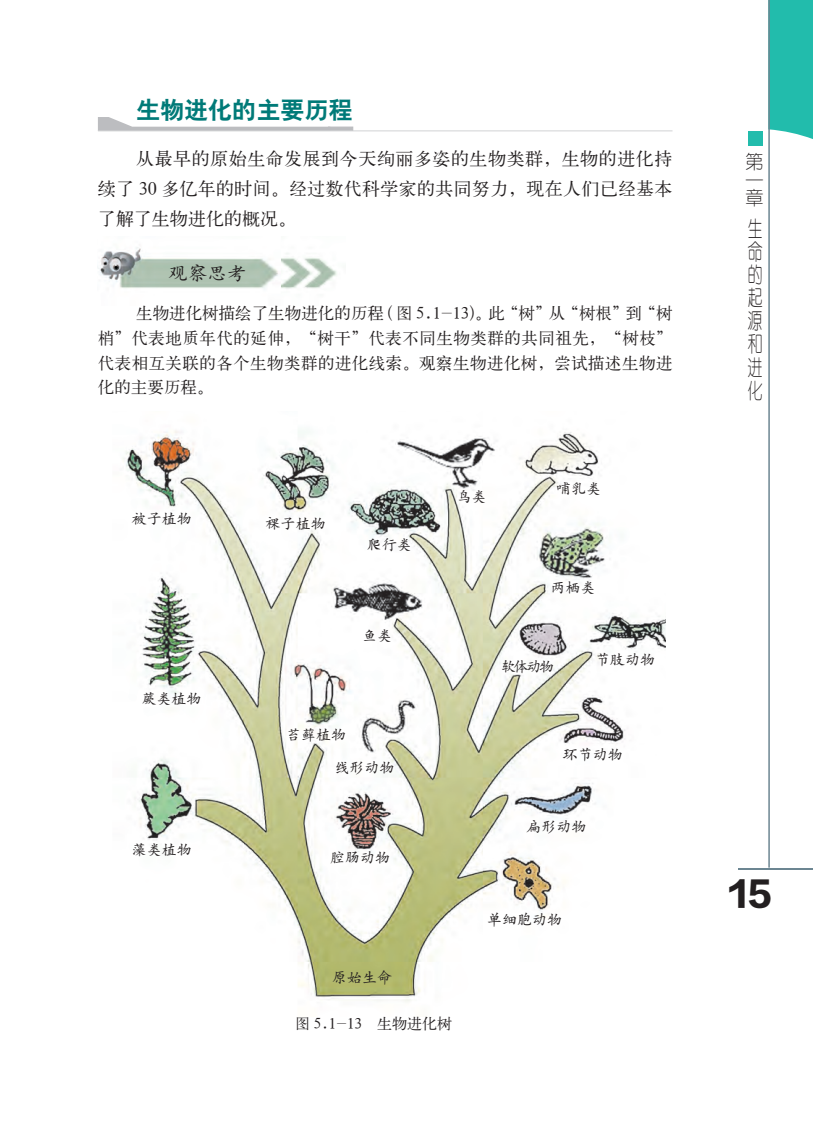
<style>
.page{position:relative;width:813px;height:1132px;background:#fff}
.page>*{position:absolute;margin:0;border:0;box-sizing:border-box;transform-origin:0 0}
.t1{font:33px "FZLTTHJW GB1 0";color:#231f20}
.t2{font:24px "H Yb 2 gj";color:#007a78}
.t3{font:21px/23.1px "FZY1 JW GB1 0";color:#231f20;text-align:justify;scale:.7 1}
.t4{font:19.5px "H Yc 1 gj";color:#231f20}
.t5{font:18px/30px "H Ya 1 gj";letter-spacing:.015em;color:#231f20;text-align:justify}
.t6{font:18px/18px "FZY1 JW GB1 0";color:#231f20;text-align:justify}
.t7{font:16.5px/24.8px "H Ya 1 gj";letter-spacing:.025em;color:#231f20;text-align:justify}
.t8{font:15px "H Yc 1 gj";color:#231f20}
.t9{font:15px "H Ya 1 gj";color:#231f20}
</style>
<div class="page">
<div style="left:769px;top:0;width:43px;height:139px;background:#22bcac"></div>
<hr style="left:767px;top:0;width:2px;height:867px;background:#6c8692">
<div style="left:747px;top:131px;width:15px;height:14px;background:#22bcac"></div>
<hr style="left:738px;top:867px;width:74px;height:2px;background:#6c8692">
<img style="left:123px;top:430px;width:542px;height:572px">
<hr style="left:328px;top:127px;width:25px;height:4px;background:#bcbdc0">
<svg style="left:98px;top:117px;width:232px;height:13px"></svg>
<hr style="left:98px;top:130px;width:574px;height:1px;background:#d1d2d4">
<img style="left:98px;top:247px;width:239px;height:42px">
<h2 class="t2" style="left:136px;top:98px;width:218px">生物进化的主要历程</h2>
<p class="t5" style="left:98px;top:144px;width:576px;text-indent:38px">从最早的原始生命发展到今天绚丽多姿的生物类群，生物的进化持续了 30 多亿年的时间。经过数代科学家的共同努力，现在人们已经基本了解了生物进化的概况。</p>
<p class="t4" style="left:168px;top:264px;width:79px">观察思考</p>
<p class="t7" style="left:98px;top:301px;width:576px;text-indent:38px">生物进化树描绘了生物进化的历程 ( 图 5.1-13)。此“树”从“树根”到“树梢”代表地质年代的延伸，“树干”代表不同生物类群的共同祖先，“树枝”代表相互关联的各个生物类群的进化线索。观察生物进化树，尝试描述生物进化的主要历程。</p>
<p class="t8" style="left:132px;top:511px;width:61px">被子植物</p>
<p class="t8" style="left:265px;top:516px;width:61px">裸子植物</p>
<p class="t8" style="left:366px;top:537px;width:47px">爬行类</p>
<p class="t8" style="left:141px;top:690px;width:61px">蕨类植物</p>
<p class="t8" style="left:362px;top:628px;width:31px">鱼类</p>
<p class="t8" style="left:286px;top:727px;width:61px">苔藓植物</p>
<p class="t8" style="left:132px;top:841px;width:61px">藻类植物</p>
<p class="t8" style="left:334px;top:759px;width:62px">线形动物</p>
<p class="t8" style="left:330px;top:849px;width:61px">腔肠动物</p>
<p class="t8" style="left:332px;top:969px;width:61px">原始生命</p>
<p class="t8" style="left:456px;top:489px;width:31px">鸟类</p>
<p class="t8" style="left:556px;top:481px;width:46px">哺乳类</p>
<p class="t8" style="left:550px;top:580px;width:46px">两栖类</p>
<p class="t8" style="left:501px;top:658px;width:54px">软体动物</p>
<p class="t8" style="left:594px;top:652px;width:61px">节肢动物</p>
<p class="t8" style="left:562px;top:746px;width:61px">环节动物</p>
<p class="t8" style="left:526px;top:819px;width:61px">扁形动物</p>
<p class="t8" style="left:486px;top:911px;width:76px">单细胞动物</p>
<p class="t9" style="left:295px;top:1015px;width:158px">图 5.1-13 生物进化树</p>
<p class="t6" style="left:745px;top:154px;width:19px">第一章</p>
<p class="t3" style="left:747px;top:218px;width:22px">生命的起源和进化</p>
<h1 class="t1" style="left:728px;top:874px;width:45px">15</h1>
</div>
